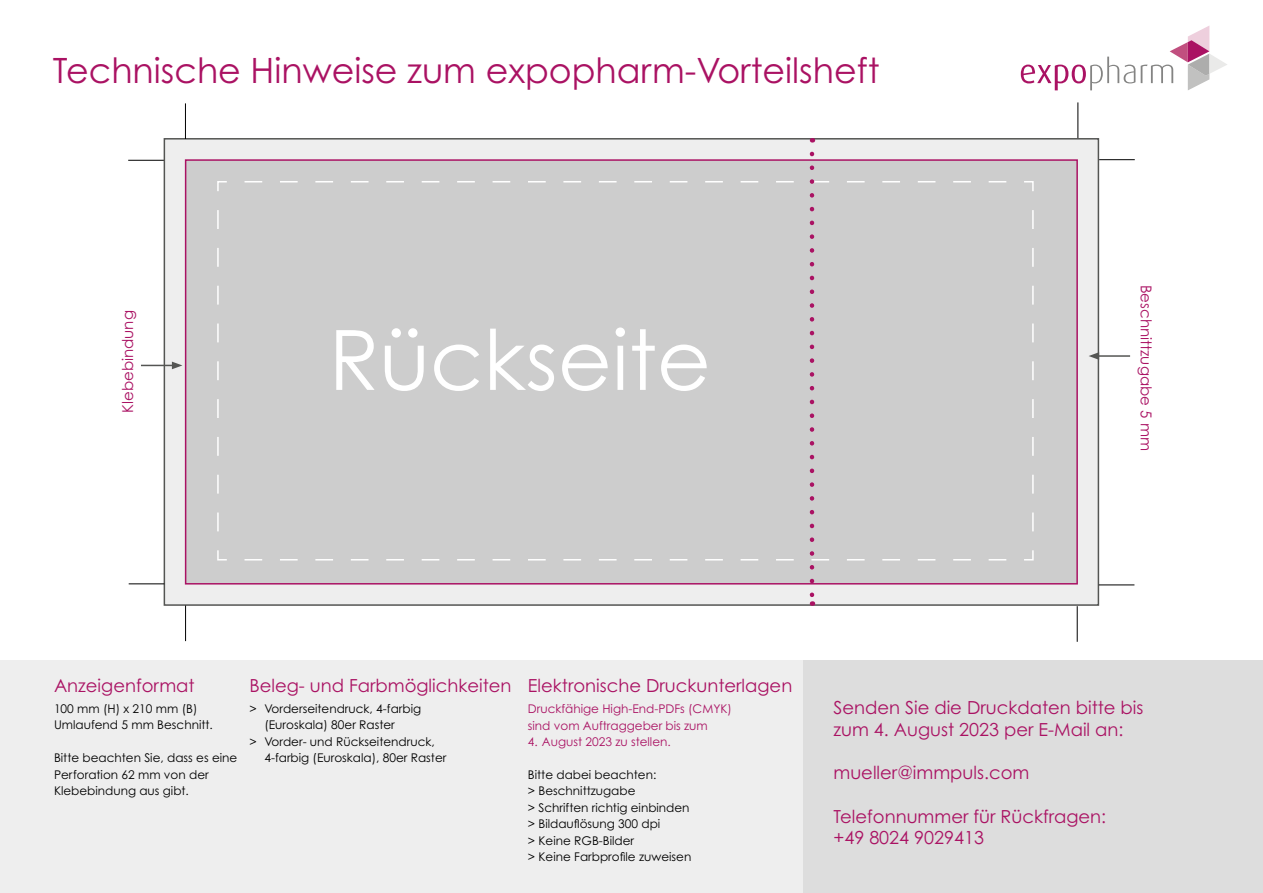
<style>
.page{position:relative;width:1263px;height:893px;background:#fff}
.page>*{position:absolute;margin:0;border:0;box-sizing:border-box;transform-origin:0 0}
.t1{font:83.25px "Century Gothic Pro";color:#fff}
.t2{font:34.95px "Century Gothic Pro";color:#aa1263}
.t3{font:18px/22px "Century Gothic Pro";color:#aa1263}
.t4{font:15px "Century Gothic Pro";color:#aa1263}
.t5{font:12px "Century Gothic Pro";color:#000}
.t6{font:12px/16.8px "Century Gothic Pro";color:#aa1263}
.s1{font-family:"Century Gothic"}
</style>
<div class="page">
<div style="left:0;top:660px;width:1263px;height:233px;background:#eee"></div>
<div style="left:804px;top:660px;width:459px;height:233px;background:#ddd"></div>
<div style="left:164px;top:138px;width:935px;height:468px;background:#eee;border:2px solid #545553"></div>
<div style="left:185px;top:159px;width:893px;height:425px;background:#cdcdcd;border:2px solid #aa1263"></div>
<svg style="left:236px;top:154px;width:779px;height:452px"></svg>
<hr style="left:1077px;top:102px;width:1px;height:36px;background:#000">
<hr style="left:1099px;top:159px;width:36px;height:1px;background:#000">
<hr style="left:128px;top:160px;width:36px;height:1px;background:#000">
<hr style="left:185px;top:103px;width:1px;height:36px;background:#000">
<hr style="left:185px;top:605px;width:1px;height:36px;background:#000">
<hr style="left:129px;top:583px;width:35px;height:1px;background:#000">
<hr style="left:1099px;top:584px;width:35px;height:1px;background:#000">
<hr style="left:1077px;top:606px;width:1px;height:36px;background:#000">
<hr style="left:141px;top:365px;width:33px;height:1px;background:#545553">
<svg style="left:172px;top:362px;width:10px;height:7px"></svg>
<hr style="left:1097px;top:355px;width:33px;height:2px;background:#545553">
<svg style="left:1089px;top:352px;width:10px;height:8px"></svg>
<svg style="left:1021px;top:57px;width:114px;height:33px"></svg>
<svg style="left:1141px;top:26px;width:86px;height:64px"></svg>
<p class="t2" style="left:53px;top:49px;width:828px">Technische Hinweise zum expopharm-Vorteilsheft</p>
<p class="t4" style="left:119px;top:413px;width:104px;rotate:-90deg">Klebebindung</p>
<p class="t1" style="left:329px;top:309px;width:384px">Rückseite</p>
<p class="t4" style="left:1155px;top:285px;width:167px;rotate:90deg">Beschnittzugabe 5 mm</p>
<p class="t3" style="left:54px;top:674px;width:142px">Anzeigenformat</p>
<p class="t5" style="left:54px;top:701px;width:145px">100 mm (H) x 210 mm (B)</p>
<p class="t5" style="left:54px;top:718px;width:160px">Umlaufend 5 mm Beschnitt.</p>
<p class="t5" style="left:54px;top:751px;width:185px">Bitte beachten Sie, dass es eine</p>
<p class="t5" style="left:54px;top:767px;width:156px">Perforation 62 mm von der</p>
<p class="t5" style="left:54px;top:784px;width:136px">Klebebindung aus gibt.</p>
<p class="t3" style="left:249px;top:674px;width:264px">Beleg- und Farbmöglichkeiten</p>
<p class="t5" style="left:249px;top:701px;width:173px">&gt; Vorderseitendruck, 4-farbig</p>
<p class="t5" style="left:264px;top:718px;width:132px">(Euroskala) 80er Raster</p>
<p class="t5" style="left:249px;top:734px;width:187px">&gt; Vorder- und Rückseitendruck,</p>
<p class="t5" style="left:264px;top:751px;width:183px">4-farbig (Euroskala), 80er Raster</p>
<p class="t3" style="left:528px;top:674px;width:266px">Elektronische Druckunterlagen</p>
<p class="t6" style="left:528px;top:700px;width:206px">Druckfähige High-End-PDFs (CMYK) sind vom Auftraggeber bis zum</p>
<p class="t6" style="left:528px;top:733px;width:144px"><span class="s1">4. August</span> 202<span class="s1">3</span> zu stellen.</p>
<p class="t5" style="left:528px;top:768px;width:130px">Bitte dabei beachten:</p>
<p class="t5" style="left:528px;top:784px;width:109px">&gt; Beschnittzugabe</p>
<p class="t5" style="left:528px;top:800px;width:163px">&gt; Schriften richtig einbinden</p>
<p class="t5" style="left:528px;top:817px;width:134px">&gt; Bildauflösung 300 dpi</p>
<p class="t5" style="left:528px;top:833px;width:108px">&gt; Keine RGB-Bilder</p>
<p class="t5" style="left:528px;top:850px;width:165px">&gt; Keine Farbprofile zuweisen</p>
<p class="t3" style="left:833px;top:696px;width:311px">Senden Sie die Druckdaten bitte bis zum <span class="s1">4</span>. <span class="s1">August</span> 202<span class="s1">3</span> per E-Mail an:</p>
<p class="t3" style="left:833px;top:762px;width:197px">mueller@immpuls.com</p>
<p class="t3" style="left:833px;top:805px;width:274px;line-height:21.6px">Telefonnummer für Rückfragen: +49 8024 9029413</p>
</div>
